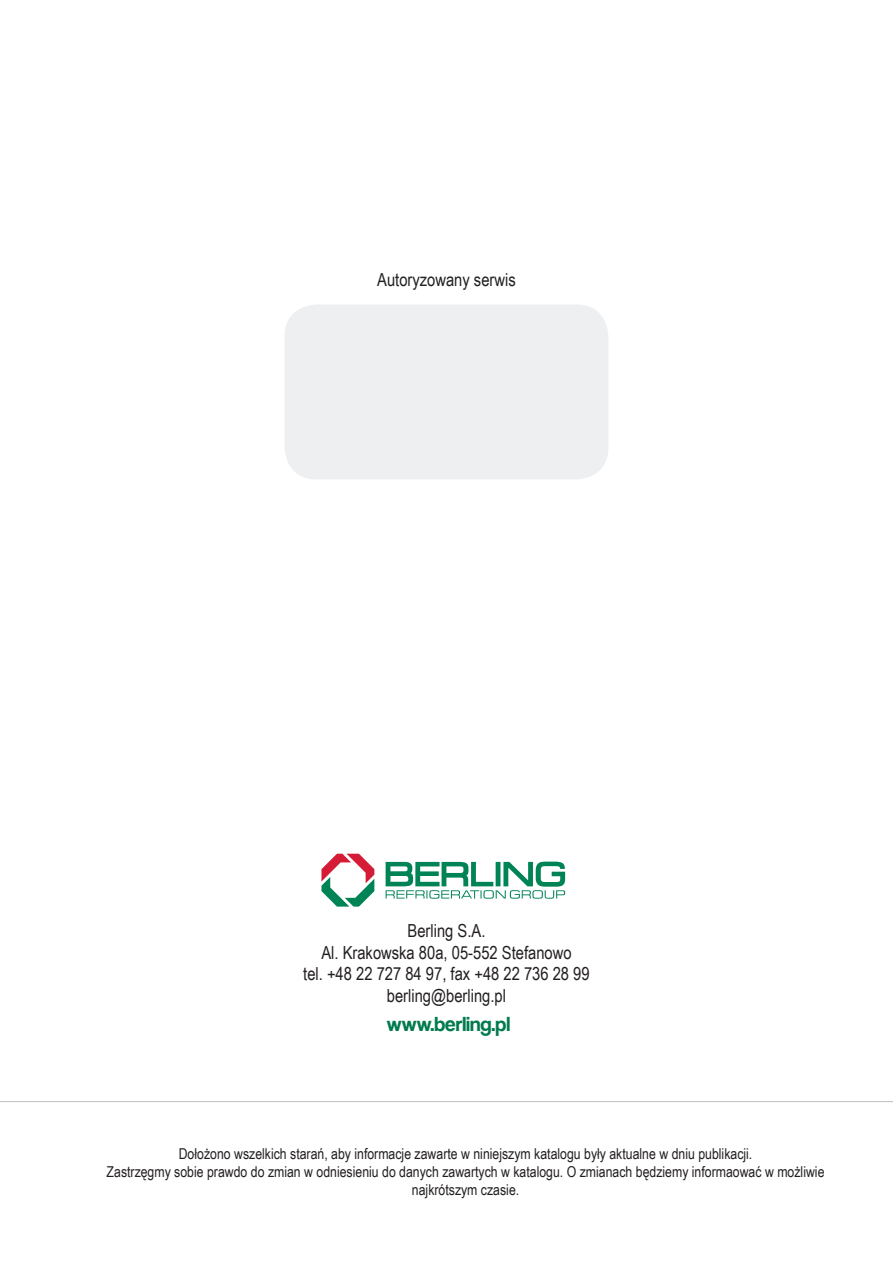
<style>
.page{position:relative;width:893px;height:1263px;background:#fff}
.page>*{position:absolute;margin:0;border:0;box-sizing:border-box;transform-origin:0 0}
.Paragraph_tabele{font:21px "Coolvetica Rg";color:#007b4d}
.Paragraph_tabele-2{font:18px "Arial Narrow";color:#231f20}
.Paragraph_tabele-3{font:15px/18px "Arial Narrow";color:#231f20;text-align:center}
</style>
<div class="page">
<svg style="left:386px;top:862px;width:179px;height:37px"></svg>
<svg style="left:321px;top:854px;width:53px;height:52px"></svg>
<div style="left:285px;top:304px;width:323px;height:175px;background:#eeeff0;border-radius:32px"></div>
<hr style="left:0;top:1101px;width:893px;height:1px;background:#babdc3">
<p class="Paragraph_tabele-2" style="left:377px;top:267px;width:140px">Autoryzowany serwis</p>
<p class="Paragraph_tabele-2" style="left:407px;top:917px;width:79px">Berling S.A.</p>
<p class="Paragraph_tabele-2" style="left:321px;top:939px;width:252px">Al. Krakowska 80a, 05-552 Stefanowo</p>
<p class="Paragraph_tabele-2" style="left:303px;top:961px;width:288px">tel. +48 22 727 84 97, fax +48 22 736 28 99</p>
<p class="Paragraph_tabele-2" style="left:387px;top:982px;width:121px">berling@berling.pl</p>
<p class="Paragraph_tabele" style="left:387px;top:1012px;width:125px">www.berling.pl</p>
<p class="Paragraph_tabele-3" style="left:179px;top:1144px;width:575px">Dołożono wszelkich starań, aby informacje zawarte w niniejszym katalogu były aktualne w dniu publikacji.</p>
<p class="Paragraph_tabele-3" style="left:107px;top:1162px;width:719px">Zastrzęgmy sobie prawdo do zmian w odniesieniu do danych zawartych w katalogu. O zmianach będziemy informaować w możliwie najkrótszym czasie.</p>
</div>
